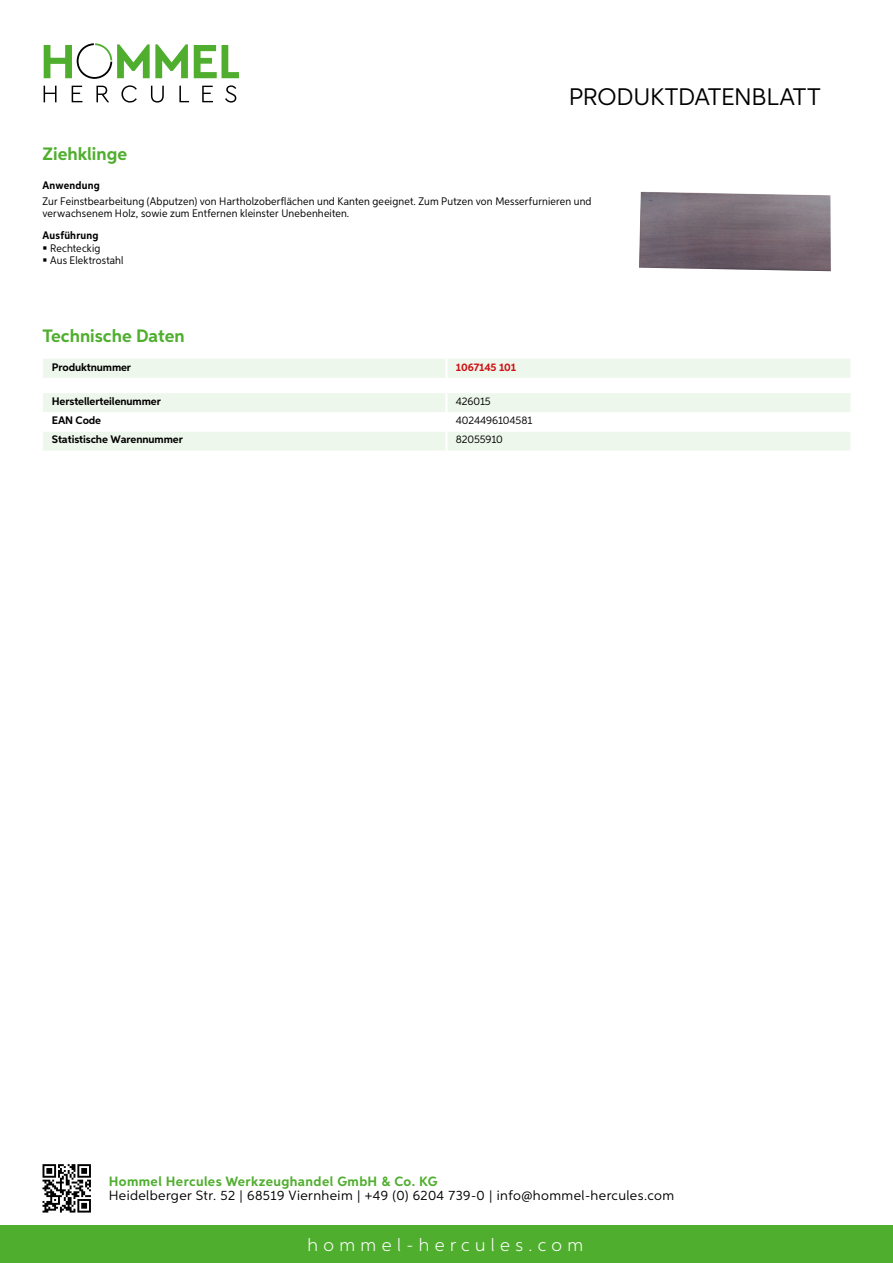
<style>
.page{position:relative;width:893px;height:1263px;background:#fff}
.page>*{position:absolute;margin:0;border:0;box-sizing:border-box;transform-origin:0 0}
.t1{font:24px "Aspira";letter-spacing:-.01em;color:#000}
.t2{font:700 18px "Aspira";color:#50ae2f}
.t3{font:300 18px "Aspira";letter-spacing:.3em;color:#fff}
.t4{font:13.5px "Aspira";letter-spacing:.03em;color:#000}
.t5{font:700 13.5px "Aspira";letter-spacing:.03em;color:#50ae2f}
.t6{font:10.95px/12px "Aspira Nar";letter-spacing:.015em;color:#000}
.t7{font:700 10.95px "Aspira";letter-spacing:-.01em;color:#000}
.t8{font:10.95px "Aspira";letter-spacing:-.01em;color:#000}
.t9{font:700 10.95px "Aspira Nar";letter-spacing:.02em;color:#000}
.t10{font:700 10.95px "Aspira";letter-spacing:-.01em;color:#cd1013}
</style>
<div class="page">
<div style="left:0;top:1226px;width:893px;height:37px;background:#50ae2f"></div>
<svg style="left:43px;top:1164px;width:48px;height:48px"></svg>
<svg style="left:194px;top:45px;width:45px;height:33px"></svg>
<svg style="left:44px;top:43px;width:144px;height:36px"></svg>
<svg style="left:44px;top:86px;width:13px;height:16px"></svg>
<svg style="left:72px;top:86px;width:10px;height:16px"></svg>
<svg style="left:96px;top:86px;width:13px;height:16px"></svg>
<svg style="left:121px;top:85px;width:16px;height:18px"></svg>
<svg style="left:151px;top:86px;width:13px;height:17px"></svg>
<svg style="left:179px;top:86px;width:10px;height:16px"></svg>
<svg style="left:202px;top:86px;width:11px;height:16px"></svg>
<svg style="left:225px;top:85px;width:11px;height:18px"></svg>
<div style="left:43px;top:359px;width:807px;height:19px;background:#eef7eb"></div>
<hr style="left:445px;top:359px;width:3px;height:19px;background:#fff">
<svg style="left:43px;top:393px;width:807px;height:58px"></svg>
<hr style="left:445px;top:431px;width:3px;height:20px;background:#fff">
<img style="left:639px;top:192px;width:192px;height:79px">
<h1 class="t1" style="left:569px;top:82px;width:253px">Produktdatenblatt</h1>
<h2 class="t2" style="left:43px;top:142px;width:86px">Ziehklinge</h2>
<p class="t9" style="left:43px;top:179px;width:59px">Anwendung</p>
<p class="t6" style="left:43px;top:195px;width:551px">Zur Feinstbearbeitung (Abputzen) von Hartholzoberflächen und Kanten geeignet. Zum Putzen von Messerfurnieren und verwachsenem Holz, sowie zum Entfernen kleinster Unebenheiten.</p>
<p class="t9" style="left:43px;top:228px;width:58px">Ausführung</p>
<p class="t6" style="left:50px;top:241px;width:75px;line-height:12.8px">Rechteckig<br>Aus Elektrostahl</p>
<h2 class="t2" style="left:43px;top:324px;width:144px">Technische Daten</h2>
<p class="t7" style="left:52px;top:360px;width:81px">Produktnummer</p>
<p class="t10" style="left:456px;top:360px;width:62px">1067145 101</p>
<p class="t7" style="left:52px;top:395px;width:111px">Herstellerteilenummer</p>
<p class="t8" style="left:456px;top:395px;width:36px">426015</p>
<p class="t7" style="left:52px;top:414px;width:51px">EAN Code</p>
<p class="t8" style="left:456px;top:414px;width:78px">4024496104581</p>
<p class="t7" style="left:52px;top:433px;width:132px">Statistische Warennummer</p>
<p class="t8" style="left:456px;top:433px;width:49px">82055910</p>
<p class="t5" style="left:109px;top:1172px;width:330px">Hommel Hercules Werkzeughandel GmbH &amp; Co. KG</p>
<p class="t4" style="left:109px;top:1187px;width:567px">Heidelberger Str. 52 | 68519 Viernheim | +49 (0) 6204 739-0 | info@hommel-hercules.com</p>
<h2 class="t3" style="left:307px;top:1234px;width:277px">hommel-hercules.com</h2>
</div>
